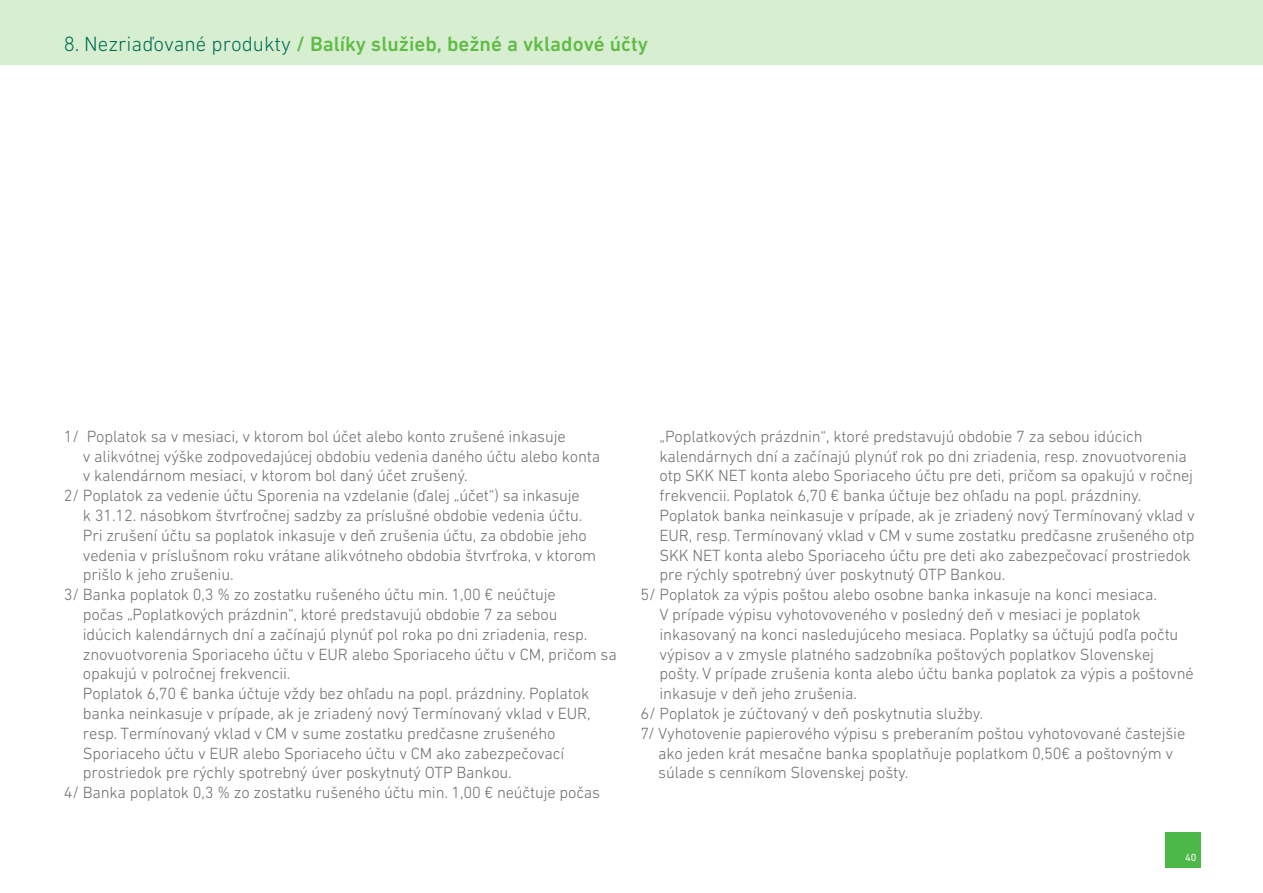
<style>
.page{position:relative;width:1263px;height:893px;background:#fff}
.page>*{position:absolute;margin:0;border:0;box-sizing:border-box;transform-origin:0 0}
.t1{font:500 21px "DIN Next W1 G";color:#60bb46}
.t2{font:300 16.5px "DIN Next W1 G";letter-spacing:-.01em;color:#6c6d70}
.t3{font:10.5px "DIN Next W1 G";color:#fff}
.s1{font-weight:300;color:#006e53}
</style>
<div class="page">
<div style="left:1165px;top:832px;width:36px;height:36px;background:#4cb848"></div>
<div style="left:0;top:0;width:1263px;height:64px;background:#d7eed1"></div>
<p class="t1" style="left:64px;top:32px;width:586px"><span class="s1">8. Nezriaďované produkty</span> / Balíky služieb, bežné a vkladové účty</p>
<p class="t2" style="left:64px;top:427px;width:503px">1/ Poplatok sa v mesiaci, v ktorom bol účet alebo konto zrušené inkasuje</p>
<p class="t2" style="left:83px;top:447px;width:519px">v alikvótnej výške zodpovedajúcej obdobiu vedenia daného účtu alebo konta</p>
<p class="t2" style="left:83px;top:466px;width:386px">v kalendárnom mesiaci, v ktorom bol daný účet zrušený.</p>
<p class="t2" style="left:64px;top:486px;width:518px">2/ Poplatok za vedenie účtu Sporenia na vzdelanie (ďalej „účet“) sa inkasuje</p>
<p class="t2" style="left:83px;top:506px;width:501px">k 31.12. násobkom štvrťročnej sadzby za príslušné obdobie vedenia účtu.</p>
<p class="t2" style="left:83px;top:526px;width:506px">Pri zrušení účtu sa poplatok inkasuje v deň zrušenia účtu, za obdobie jeho</p>
<p class="t2" style="left:83px;top:546px;width:515px">vedenia v príslušnom roku vrátane alikvótneho obdobia štvrťroka, v ktorom</p>
<p class="t2" style="left:83px;top:565px;width:152px">prišlo k jeho zrušeniu.</p>
<p class="t2" style="left:64px;top:585px;width:494px">3/ Banka poplatok 0,3 % zo zostatku rušeného účtu min. 1,00 € neúčtuje</p>
<p class="t2" style="left:83px;top:605px;width:476px">počas „Poplatkových prázdnin“, ktoré predstavujú obdobie 7 za sebou</p>
<p class="t2" style="left:83px;top:625px;width:506px">idúcich kalendárnych dní a začínajú plynúť pol roka po dni zriadenia, resp.</p>
<p class="t2" style="left:83px;top:645px;width:535px">znovuotvorenia Sporiaceho účtu v EUR alebo Sporiaceho účtu v CM, pričom sa</p>
<p class="t2" style="left:83px;top:664px;width:209px">opakujú v polročnej frekvencii.</p>
<p class="t2" style="left:83px;top:684px;width:508px">Poplatok 6,70 € banka účtuje vždy bez ohľadu na popl. prázdniny. Poplatok</p>
<p class="t2" style="left:83px;top:704px;width:509px">banka neinkasuje v prípade, ak je zriadený nový Termínovaný vklad v EUR,</p>
<p class="t2" style="left:83px;top:724px;width:474px">resp. Termínovaný vklad v CM v sume zostatku predčasne zrušeného</p>
<p class="t2" style="left:83px;top:744px;width:483px">Sporiaceho účtu v EUR alebo Sporiaceho účtu v CM ako zabezpečovací</p>
<p class="t2" style="left:83px;top:763px;width:430px">prostriedok pre rýchly spotrebný úver poskytnutý OTP Bankou.</p>
<p class="t2" style="left:64px;top:783px;width:538px">4/ Banka poplatok 0,3 % zo zostatku rušeného účtu min. 1,00 € neúčtuje počas</p>
<p class="t2" style="left:659px;top:427px;width:485px">„Poplatkových prázdnin“, ktoré predstavujú obdobie 7 za sebou idúcich</p>
<p class="t2" style="left:659px;top:447px;width:529px">kalendárnych dní a začínajú plynúť rok po dni zriadenia, resp. znovuotvorenia</p>
<p class="t2" style="left:659px;top:466px;width:535px">otp SKK NET konta alebo Sporiaceho účtu pre deti, pričom sa opakujú v ročnej</p>
<p class="t2" style="left:659px;top:486px;width:483px">frekvencii. Poplatok 6,70 € banka účtuje bez ohľadu na popl. prázdniny.</p>
<p class="t2" style="left:659px;top:506px;width:537px">Poplatok banka neinkasuje v prípade, ak je zriadený nový Termínovaný vklad v</p>
<p class="t2" style="left:659px;top:526px;width:536px">EUR, resp. Termínovaný vklad v CM v sume zostatku predčasne zrušeného otp</p>
<p class="t2" style="left:659px;top:546px;width:533px">SKK NET konta alebo Sporiaceho účtu pre deti ako zabezpečovací prostriedok</p>
<p class="t2" style="left:659px;top:565px;width:347px">pre rýchly spotrebný úver poskytnutý OTP Bankou.</p>
<p class="t2" style="left:640px;top:585px;width:518px">5/ Poplatok za výpis poštou alebo osobne banka inkasuje na konci mesiaca.</p>
<p class="t2" style="left:659px;top:605px;width:483px">V prípade výpisu vyhotovoveného v posledný deň v mesiaci je poplatok</p>
<p class="t2" style="left:659px;top:625px;width:520px">inkasovaný na konci nasledujúceho mesiaca. Poplatky sa účtujú podľa počtu</p>
<p class="t2" style="left:659px;top:645px;width:496px">výpisov a v zmysle platného sadzobníka poštových poplatkov Slovenskej</p>
<p class="t2" style="left:659px;top:664px;width:536px">pošty. V prípade zrušenia konta alebo účtu banka poplatok za výpis a poštovné</p>
<p class="t2" style="left:659px;top:684px;width:199px">inkasuje v deň jeho zrušenia.</p>
<p class="t2" style="left:640px;top:704px;width:344px">6/ Poplatok je zúčtovaný v deň poskytnutia služby.</p>
<p class="t2" style="left:640px;top:724px;width:546px">7/ Vyhotovenie papierového výpisu s preberaním poštou vyhotovované častejšie</p>
<p class="t2" style="left:658px;top:744px;width:516px">ako jeden krát mesačne banka spoplatňuje poplatkom 0,50€ a poštovným v</p>
<p class="t2" style="left:658px;top:763px;width:252px">súlade s cenníkom Slovenskej pošty.</p>
<p class="t3" style="left:1185px;top:851px;width:13px">40</p>
</div>
